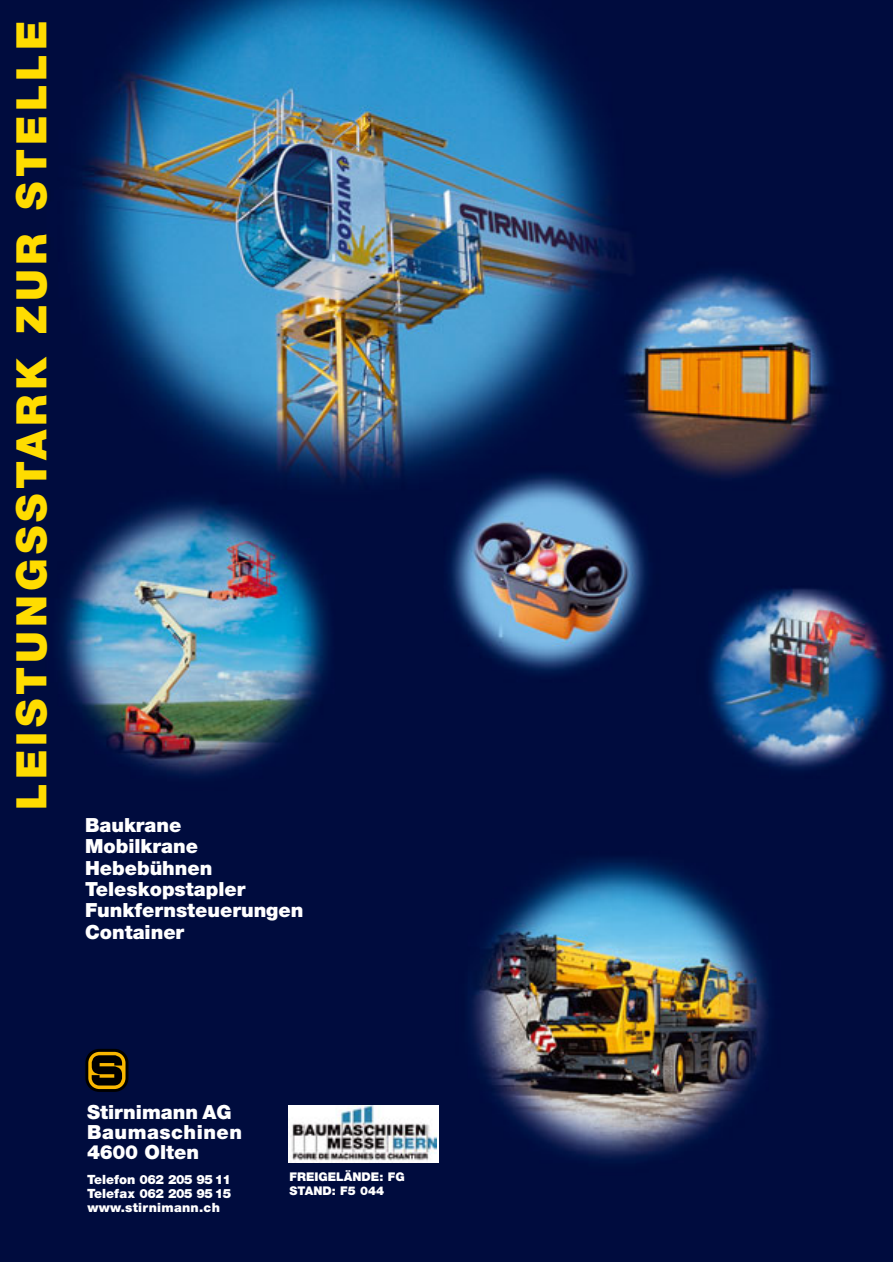
<style>
.page{position:relative;width:893px;height:1262px;background:#fff}
.page>*{position:absolute;margin:0;border:0;box-sizing:border-box;transform-origin:0 0}
.t1{font:900 42px "Helvetica Neue";letter-spacing:.1em;color:#ffdc00}
.t2{font:900 19.5px/21.3px "Helvetica Neue";color:#fff}
.t3{font:900 12.75px/14px "Helvetica Neue";color:#fff;text-align:justify}
.t4{font:900 12px/13.5px "Helvetica Neue";color:#fff}
</style>
<div class="page">
<img style="left:0;top:0;width:892px;height:1261px">
<svg style="left:85px;top:1048px;width:43px;height:43px;background:#4a3706"></svg>
<img style="left:288px;top:1105px;width:148px;height:57px">
<h1 class="t1" style="left:16px;top:810px;width:791px;rotate:-90deg">LEISTUNGSSTARK ZUR STELLE</h1>
<p class="t2" style="left:85px;top:816px;width:220px">Baukrane<br>Mobilkrane<br>Hebebühnen<br>Teleskopstapler<br>Funkfernsteuerungen<br>Container</p>
<p class="t2" style="left:87px;top:1103px;width:156px;line-height:20.1px">Stirnimann AG<br>Baumaschinen<br>4600 Olten</p>
<p class="t3" style="left:87px;top:1173px;width:146px">Telefon 062 205 95 11<br>Telefax 062 205 9515 www.stirnimann.ch</p>
<p class="t4" style="left:289px;top:1171px;width:117px">FREIGELÄNDE: FG<br>STAND: F5 044</p>
</div>
